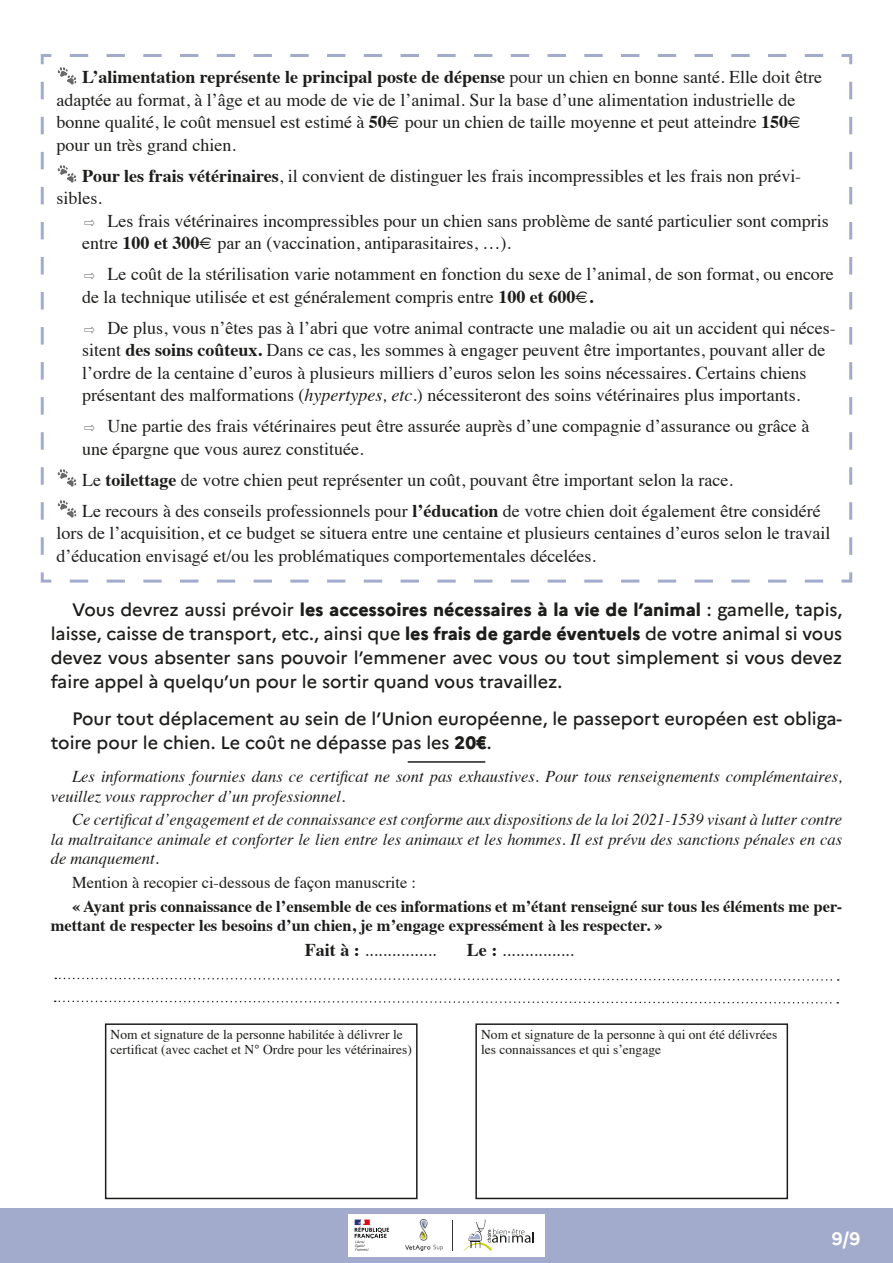
<style>
.page{position:relative;width:893px;height:1263px;background:#fff}
.page>*{position:absolute;margin:0;border:0;box-sizing:border-box;transform-origin:0 0}
.marianne_corps_de_te{font:18px/22.5px "Times";color:#1d1d1b}
.marianne_corps_de_te-2{font:500 18px/24px "Marianne";color:#1d1d1b;text-align:justify}
.marianne_corps_de_te-3{font:700 18px "Marianne";color:#fff}
.marianne_corps_de_te-4{font:italic 16.5px/19.5px "Times";color:#1d1d1b}
.marianne_corps_de_te-5{font:700 16.5px/19.5px "Times";color:#1d1d1b}
.marianne_corps_de_te-6{font:16.5px "Times";color:#1d1d1b}
.t1{font:13.5px/15px "Times";color:#1d1d1b}
.s1{font-weight:700}
.s2{font-style:italic}
.s3{font-weight:800}
</style>
<div class="page">
<div style="left:0;top:1209px;width:893px;height:54px;background:#a2abcc"></div>
<div style="left:349px;top:1214px;width:195px;height:42px;background:#fff"></div>
<svg style="left:355px;top:1219px;width:34px;height:32px"></svg>
<img style="left:405px;top:1220px;width:37px;height:31px">
<svg style="left:464px;top:1219px;width:70px;height:32px"></svg>
<hr style="left:453px;top:1220px;width:1px;height:31px;background:#343336">
<svg style="left:40px;top:54px;width:813px;height:529px"></svg>
<hr style="left:408px;top:761px;width:77px;height:2px;background:#1d1d1b">
<div style="left:105px;top:1023px;width:313px;height:176px;border:2px solid #1d1d1b"></div>
<div style="left:475px;top:1023px;width:313px;height:176px;border:2px solid #1d1d1b"></div>
<svg style="left:55px;top:977px;width:784px;height:4px"></svg>
<svg style="left:55px;top:1000px;width:783px;height:4px"></svg>
<svg style="left:57px;top:65px;width:20px;height:21px"></svg>
<svg style="left:57px;top:164px;width:20px;height:21px"></svg>
<svg style="left:57px;top:468px;width:20px;height:21px"></svg>
<svg style="left:57px;top:499px;width:20px;height:21px"></svg>
<p class="marianne_corps_de_te" style="left:57px;top:64px;width:767px;text-indent:26px"><span class="s1">L’alimentation représente le principal poste de dépense</span> pour un chien en bonne santé. Elle doit être adaptée au format, à l’âge et au mode de vie de l’animal. Sur la base d’une alimentation industrielle de bonne qualité, le coût mensuel est estimé à <span class="s1">50€</span> pour un chien de taille moyenne et peut atteindre <span class="s1">150€ </span>pour un très grand chien.</p>
<p class="marianne_corps_de_te" style="left:57px;top:163px;width:746px;text-indent:26px"><span class="s1">Pour les frais vétérinaires</span>, il convient de distinguer les frais incompressibles et les frais non prévi&shy;sibles.</p>
<p class="marianne_corps_de_te" style="left:82px;top:208px;width:748px">⇨ Les frais vétérinaires incompressibles pour un chien sans problème de santé particulier sont compris entre <span class="s1">100 et 300€</span> par an (vaccination, antiparasitaires, …).</p>
<p class="marianne_corps_de_te" style="left:82px;top:261px;width:753px">⇨ Le coût de la stérilisation varie notamment en fonction du sexe de l’animal, de son format, ou encore de la technique utilisée et est généralement compris entre <span class="s1">100 et 600€.</span></p>
<p class="marianne_corps_de_te" style="left:82px;top:315px;width:755px">⇨ De plus, vous n’êtes pas à l’abri que votre animal contracte une maladie ou ait un accident qui néces&shy;sitent <span class="s1">des soins coûteux.</span> Dans ce cas, les sommes à engager peuvent être importantes, pouvant aller de l’ordre de la centaine d’euros à plusieurs milliers d’euros selon les soins nécessaires. Certains chiens présentant des malformations (<span class="s2">hypertypes, etc.</span>) nécessiteront des soins vétérinaires plus importants.</p>
<p class="marianne_corps_de_te" style="left:82px;top:413px;width:729px">⇨ Une partie des frais vétérinaires peut être assurée auprès d’une compagnie d’assurance ou grâce à une épargne que vous aurez constituée.</p>
<p class="marianne_corps_de_te" style="left:82px;top:467px;width:652px">Le <span class="s1">toilettage</span> de votre chien peut représenter un coût, pouvant être important selon la race.</p>
<p class="marianne_corps_de_te" style="left:57px;top:498px;width:775px;text-indent:26px">Le recours à des conseils professionnels pour <span class="s1">l’éducation</span> de votre chien doit également être considéré lors de l’acquisition, et ce budget se situera entre une centaine et plusieurs centaines d’euros selon le travail d’éducation envisagé et/ou les problématiques comportementales décelées.</p>
<p class="marianne_corps_de_te-2" style="left:51px;top:597px;width:793px;text-indent:21px">Vous devrez aussi prévoir <span class="s3">les accessoires nécessaires à la vie de l’animal</span> : gamelle, tapis, laisse, caisse de transport, etc., ainsi que <span class="s3">les frais de garde éventuels</span> de votre animal si vous devez vous absenter sans pouvoir l’emmener avec vous ou tout simplement si vous devez faire appel à quelqu’un pour le sortir quand vous travaillez.</p>
<p class="marianne_corps_de_te-2" style="left:51px;top:706px;width:793px;text-indent:21px">Pour tout déplacement au sein de l’Union européenne, le passeport européen est obliga&shy;toire pour le chien. Le coût ne dépasse pas les <span class="s3">20€</span>.</p>
<p class="marianne_corps_de_te-4" style="left:51px;top:766px;width:793px;text-indent:21px">Les informations fournies dans ce certificat ne sont pas exhaustives. Pour tous renseignements complémentaires, veuillez vous rapprocher d’un professionnel.</p>
<p class="marianne_corps_de_te-4" style="left:51px;top:809px;width:793px;text-align:justify;text-indent:21px">Ce certificat d’engagement et de connaissance est conforme aux dispositions de la loi 2021-1539 visant à lutter contre la maltraitance animale et conforter le lien entre les animaux et les hommes. Il est prévu des sanctions pénales en cas de manquement.</p>
<p class="marianne_corps_de_te-6" style="left:72px;top:867px;width:346px">Mention à recopier ci-dessous de façon manuscrite :</p>
<p class="marianne_corps_de_te-5" style="left:51px;top:895px;width:793px;text-indent:21px">« Ayant pris connaissance de l’ensemble de ces informations et m’étant renseigné sur tous les éléments me per&shy;mettant de respecter les besoins d’un chien, je m’engage expressément à les respecter. »</p>
<p class="marianne_corps_de_te" style="left:305px;top:937px;width:133px"><span class="s1">Fait à :</span> ................</p>
<p class="marianne_corps_de_te" style="left:467px;top:937px;width:108px"><span class="s1">Le :</span> ................</p>
<p class="t1" style="left:111px;top:1026px;width:303px">Nom et signature de la personne habilitée à délivrer le certificat (avec cachet et N° Ordre pour les vétérinaires)</p>
<p class="t1" style="left:481px;top:1026px;width:298px">Nom et signature de la personne à qui ont été délivrées les connaissances et qui s’engage</p>
<p class="marianne_corps_de_te-3" style="left:832px;top:1228px;width:30px">9/9</p>
</div>
